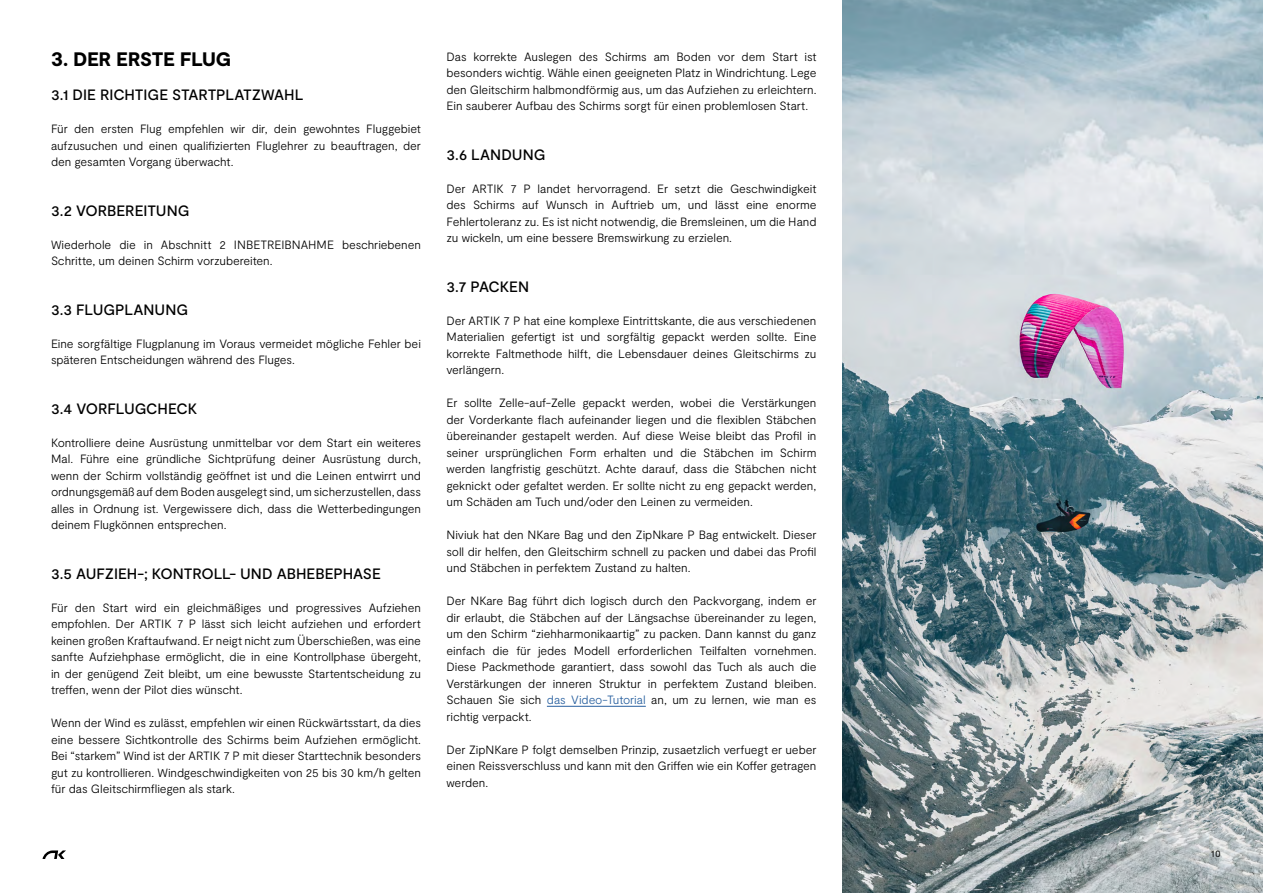
<style>
.page{position:relative;width:1263px;height:893px;background:#fff}
.page>*{position:absolute;margin:0;border:0;box-sizing:border-box;transform-origin:0 0}
.t1{font:900 19.5px "Moderat";letter-spacing:-.005em;color:#000}
.t2{font:500 15px "Moderat";letter-spacing:-.005em;color:#000}
.t3{font:300 12px/16.5px "Moderat";letter-spacing:-.005em;color:#000;text-align:justify}
.t4{font:9px "Helvetica Neue LT Std";color:#000}
.s1{color:#265e9e}
</style>
<div class="page">
<img style="left:842px;top:0;width:421px;height:893px">
<hr style="left:547px;top:706px;width:99px;height:1px;background:#265e9e">
<svg style="left:43px;top:850px;width:23px;height:9px"></svg>
<h1 class="t1" style="left:51px;top:47px;width:182px">3. DER ERSTE FLUG</h1>
<p class="t3" style="left:446px;top:48px;width:371px">Das korrekte Auslegen des Schirms am Boden vor dem Start ist besonders wichtig. Wähle einen geeigneten Platz in Windrichtung. Lege den Gleitschirm halbmondförmig aus, um das Aufziehen zu erleichtern.<br>Ein sauberer Aufbau des Schirms sorgt für einen problemlosen Start.</p>
<p class="t2" style="left:446px;top:146px;width:100px">3.6 LANDUNG</p>
<p class="t3" style="left:446px;top:180px;width:371px">Der ARTIK 7 P landet hervorragend. Er setzt die Geschwindigkeit des Schirms auf Wunsch in Auftrieb um, und lässt eine enorme Fehlertoleranz zu. Es ist nicht notwendig, die Bremsleinen, um die Hand zu wickeln, um eine bessere Bremswirkung zu erzielen.</p>
<p class="t2" style="left:446px;top:278px;width:84px">3.7 PACKEN</p>
<p class="t3" style="left:446px;top:312px;width:371px">Der ARTIK 7 P hat eine komplexe Eintrittskante, die aus verschiedenen Materialien gefertigt ist und sorgfältig gepackt werden sollte. Eine korrekte Faltmethode hilft, die Lebensdauer deines Gleitschirms zu verlängern.</p>
<p class="t3" style="left:446px;top:395px;width:371px">Er sollte Zelle-auf-Zelle gepackt werden, wobei die Verstärkungen der Vorderkante flach aufeinander liegen und die flexiblen Stäbchen übereinander gestapelt werden. Auf diese Weise bleibt das Profil in seiner ursprünglichen Form erhalten und die Stäbchen im Schirm werden langfristig geschützt. Achte darauf, dass die Stäbchen nicht geknickt oder gefaltet werden. Er sollte nicht zu eng gepackt werden, um Schäden am Tuch und/oder den Leinen zu vermeiden.</p>
<p class="t3" style="left:446px;top:527px;width:371px">Niviuk hat den NKare Bag und den ZipNkare P Bag entwickelt. Dieser soll dir helfen, den Gleitschirm schnell zu packen und dabei das Profil und Stäbchen in perfektem Zustand zu halten.</p>
<p class="t3" style="left:446px;top:593px;width:371px">Der NKare Bag führt dich logisch durch den Packvorgang, indem er dir erlaubt, die Stäbchen auf der Längsachse übereinander zu legen, um den Schirm “ziehharmonikaartig” zu packen. Dann kannst du ganz einfach die für jedes Modell erforderlichen Teilfalten vornehmen.<br>Diese Packmethode garantiert, dass sowohl das Tuch als auch die Verstärkungen der inneren Struktur in perfektem Zustand bleiben.<br>Schauen Sie sich <span class="s1">das Video-Tutorial</span> an, um zu lernen, wie man es richtig verpackt.</p>
<p class="t3" style="left:446px;top:741px;width:371px">Der ZipNKare P folgt demselben Prinzip, zusaetzlich verfuegt er ueber einen Reissverschluss und kann mit den Griffen wie ein Koffer getragen werden.</p>
<p class="t2" style="left:51px;top:86px;width:254px">3.1 DIE RICHTIGE STARTPLATZWAHL</p>
<p class="t3" style="left:51px;top:121px;width:371px">Für den ersten Flug empfehlen wir dir, dein gewohntes Fluggebiet aufzusuchen und einen qualifizierten Fluglehrer zu beauftragen, der den gesamten Vorgang überwacht.</p>
<p class="t2" style="left:51px;top:202px;width:140px">3.2 VORBEREITUNG</p>
<p class="t3" style="left:51px;top:237px;width:371px">Wiederhole die in Abschnitt 2 INBETREIBNAHME beschriebenen<br>Schritte, um deinen Schirm vorzubereiten.</p>
<p class="t2" style="left:51px;top:301px;width:139px">3.3 FLUGPLANUNG</p>
<p class="t3" style="left:51px;top:336px;width:371px">Eine sorgfältige Flugplanung im Voraus vermeidet mögliche Fehler bei späteren Entscheidungen während des Fluges.</p>
<p class="t2" style="left:51px;top:400px;width:148px">3.4 VORFLUGCHECK</p>
<p class="t3" style="left:51px;top:435px;width:371px">Kontrolliere deine Ausrüstung unmittelbar vor dem Start ein weiteres Mal. Führe eine gründliche Sichtprüfung deiner Ausrüstung durch, wenn der Schirm vollständig geöffnet ist und die Leinen entwirrt und ordnungsgemäß auf dem Boden ausgelegt sind, um sicherzustellen, dass alles in Ordnung ist. Vergewissere dich, dass die Wetterbedingungen deinem Flugkönnen entsprechen.</p>
<p class="t2" style="left:51px;top:565px;width:331px">3.5 AUFZIEH-; KONTROLL- UND ABHEBEPHASE</p>
<p class="t3" style="left:51px;top:600px;width:371px">Für den Start wird ein gleichmäßiges und progressives Aufziehen empfohlen. Der ARTIK 7 P lässt sich leicht aufziehen und erfordert keinen großen Kraftaufwand. Er neigt nicht zum Überschießen, was eine sanfte Aufziehphase ermöglicht, die in eine Kontrollphase übergeht, in der genügend Zeit bleibt, um eine bewusste Startentscheidung zu treffen, wenn der Pilot dies wünscht.</p>
<p class="t3" style="left:51px;top:715px;width:371px">Wenn der Wind es zulässt, empfehlen wir einen Rückwärtsstart, da dies eine bessere Sichtkontrolle des Schirms beim Aufziehen ermöglicht.<br>Bei “starkem” Wind ist der ARTIK 7 P mit dieser Starttechnik besonders gut zu kontrollieren. Windgeschwindigkeiten von 25 bis 30 km/h gelten für das Gleitschirmfliegen als stark.</p>
<p class="t4" style="left:1210px;top:848px;width:12px">10</p>
</div>
